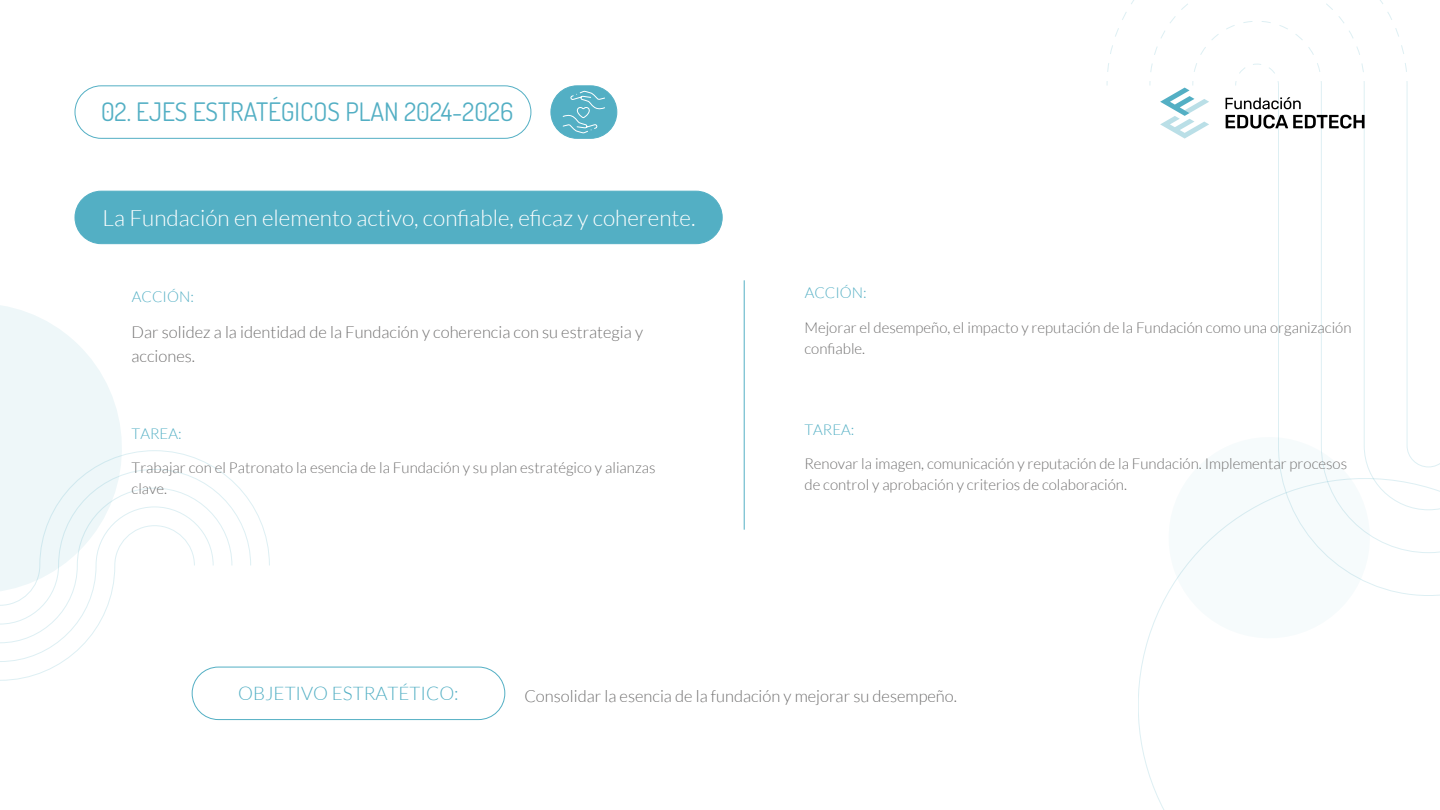
<style>
.page{position:relative;width:1440px;height:810px;background:#fff}
.page>*{position:absolute;margin:0;border:0;box-sizing:border-box;transform-origin:0 0}
.t1{font:25.5px "Dosis";color:#53afc4}
.t2{font:300 22.5px "Lato";color:#fff}
.t3{font:300 18.75px "Lato";color:#53afc4}
.t4{font:300 16.5px/24px "Lato";color:#706f6f}
.t5{font:300 15px/21px "Lato";color:#706f6f}
.t6{font:300 15px "Lato";color:#53afc4}
</style>
<div class="page">
<div style="left:75px;top:191px;width:647px;height:53px;background:#53afc4;border-radius:26px"></div>
<div style="left:75px;top:191px;width:647px;height:53px;border:1px solid #53afc4;border-radius:26px"></div>
<svg style="left:0;top:305px;width:270px;height:375px"></svg>
<div style="left:75px;top:86px;width:456px;height:53px;border:1px solid #53afc4;border-radius:26px"></div>
<div style="left:192px;top:667px;width:313px;height:53px;border:1px solid #53afc4;border-radius:26px"></div>
<div style="left:551px;top:86px;width:66px;height:52px;background:#53afc4;border-radius:26px"></div>
<div style="left:551px;top:86px;width:66px;height:53px;border:1px solid #53afc4;border-radius:26px"></div>
<svg style="left:562px;top:90px;width:44px;height:44px"></svg>
<hr style="left:744px;top:280px;width:1px;height:250px;background:#53afc4">
<svg style="left:1107px;top:0;width:333px;height:638px"></svg>
<h1 class="t1" style="left:101px;top:93px;width:414px">02. EJES ESTRATÉGICOS PLAN 2024-2026</h1>
<h2 class="t2" style="left:103px;top:206px;width:594px">La Fundación en elemento activo, confiable, eficaz y coherente.</h2>
<p class="t6" style="left:132px;top:289px;width:64px">ACCIÓN:</p>
<p class="t6" style="left:805px;top:285px;width:64px">ACCIÓN:</p>
<p class="t4" style="left:132px;top:320px;width:513px">Dar solidez a la identidad de la Fundación y coherencia con su estrategia y acciones.</p>
<p class="t5" style="left:805px;top:317px;width:548px">Mejorar el desempeño, el impacto y reputación de la Fundación como una organización confiable.</p>
<p class="t6" style="left:132px;top:425px;width:51px">TAREA:</p>
<p class="t5" style="left:132px;top:458px;width:525px">Trabajar con el Patronato la esencia de la Fundación y su plan estratégico y alianzas clave.</p>
<p class="t6" style="left:805px;top:421px;width:51px">TAREA:</p>
<p class="t5" style="left:805px;top:453px;width:544px">Renovar la imagen, comunicación y reputación de la Fundación. Implementar procesos de control y aprobación y criterios de colaboración.</p>
<p class="t3" style="left:238px;top:683px;width:222px">OBJETIVO ESTRATÉTICO:</p>
<p class="t4" style="left:524px;top:684px;width:434px">Consolidar la esencia de la fundación y mejorar su desempeño.</p>
</div>
